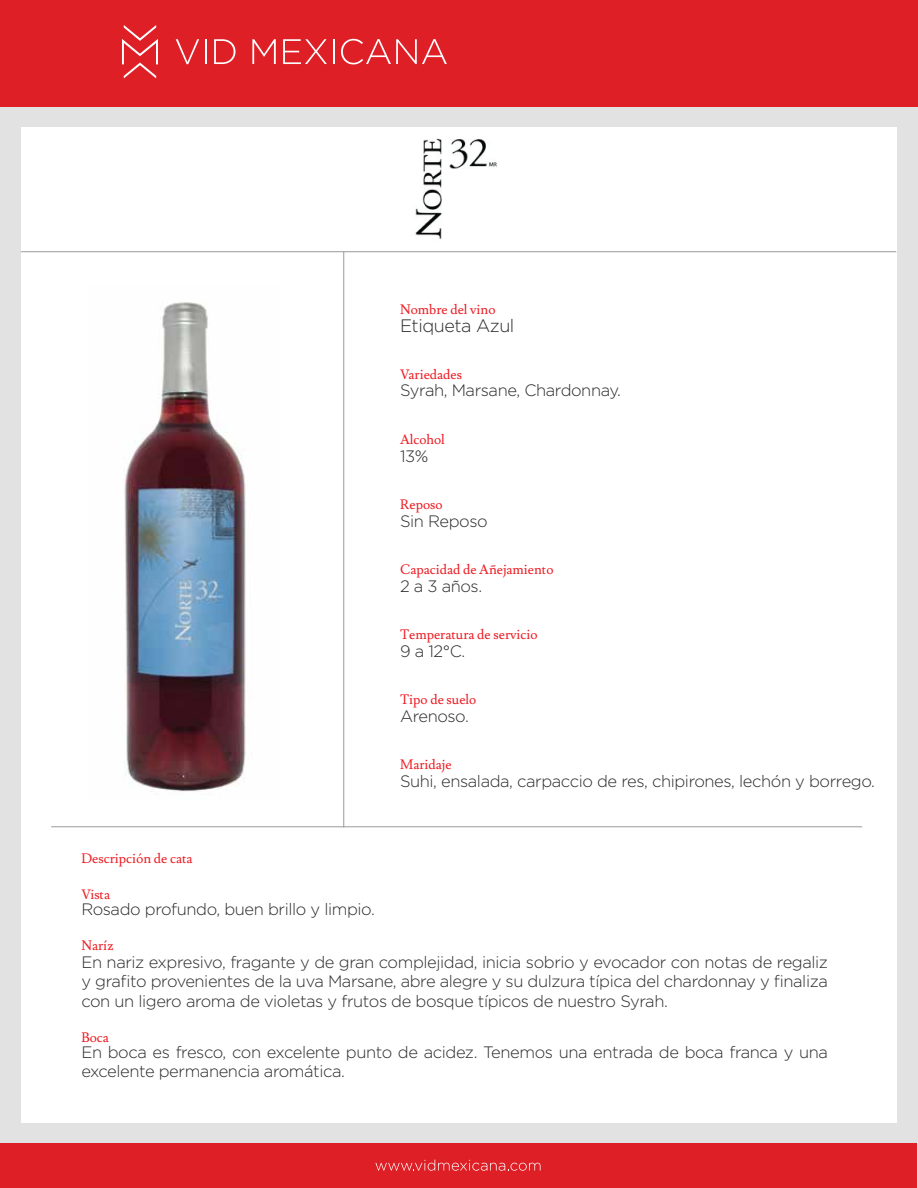
<style>
.page{position:relative;width:918px;height:1188px;background:#fff}
.page>*{position:absolute;margin:0;border:0;box-sizing:border-box;transform-origin:0 0}
.t1{font:300 18px "Gotham";letter-spacing:-.025em;color:#2b2a2b}
.t2{font:300 16.5px/19.8px "Gotham";letter-spacing:-.025em;color:#2b2a2b;text-align:justify}
.t3{font:13.5px "Lusitana";color:#ed1d24}
</style>
<div class="page">
<div style="left:0;top:75px;width:918px;height:1113px;background:#e2e2e3"></div>
<div style="left:21px;top:128px;width:875px;height:995px;background:#fff"></div>
<hr style="left:21px;top:251px;width:875px;height:1px;background:#9b9b9b">
<hr style="left:344px;top:252px;width:1px;height:575px;background:#9b9b9b">
<hr style="left:51px;top:827px;width:811px;height:1px;background:#9b9b9b">
<div style="left:0;top:0;width:918px;height:107px;background:#df1f26"></div>
<svg style="left:176px;top:39px;width:23px;height:25px"></svg>
<svg style="left:205px;top:39px;width:1px;height:25px"></svg>
<svg style="left:214px;top:39px;width:22px;height:25px"></svg>
<svg style="left:252px;top:39px;width:24px;height:25px"></svg>
<svg style="left:283px;top:39px;width:44px;height:25px"></svg>
<svg style="left:333px;top:39px;width:1px;height:25px"></svg>
<svg style="left:341px;top:39px;width:106px;height:25px"></svg>
<svg style="left:122px;top:25px;width:36px;height:53px"></svg>
<div style="left:0;top:1144px;width:917px;height:44px;background:#df1f26"></div>
<svg style="left:375px;top:1160px;width:166px;height:11px"></svg>
<img style="left:415px;top:138px;width:82px;height:101px">
<img style="left:124px;top:302px;width:122px;height:490px">
<p class="t3" style="left:400px;top:301px;width:97px">Nombre del vino</p>
<p class="t1" style="left:400px;top:314px;width:116px">Etiqueta Azul</p>
<p class="t3" style="left:400px;top:366px;width:64px">Variedades</p>
<p class="t2" style="left:400px;top:380px;width:223px">Syrah, Marsane, Chardonnay.</p>
<p class="t3" style="left:400px;top:431px;width:46px">Alcohol</p>
<p class="t2" style="left:400px;top:445px;width:30px">13%</p>
<p class="t3" style="left:400px;top:496px;width:44px">Reposo</p>
<p class="t2" style="left:400px;top:511px;width:89px">Sin Reposo</p>
<p class="t3" style="left:400px;top:561px;width:155px">Capacidad de Añejamiento</p>
<p class="t2" style="left:400px;top:576px;width:84px">2 a 3 años.</p>
<p class="t3" style="left:400px;top:627px;width:139px">Temperatura de servicio</p>
<p class="t2" style="left:400px;top:641px;width:67px">9 a 12°C.</p>
<p class="t3" style="left:400px;top:692px;width:78px">Tipo de suelo</p>
<p class="t2" style="left:400px;top:706px;width:70px">Arenoso.</p>
<p class="t3" style="left:400px;top:757px;width:53px">Maridaje</p>
<p class="t3" style="left:81px;top:850px;width:113px">Descripción de cata</p>
<p class="t3" style="left:81px;top:886px;width:30px">Vista</p>
<p class="t2" style="left:400px;top:771px;width:476px">Suhi, ensalada, carpaccio de res, chipirones, lechón y borrego.</p>
<p class="t2" style="left:81px;top:899px;width:295px">Rosado profundo, buen brillo y limpio.</p>
<p class="t2" style="left:81px;top:951px;width:748px">En nariz expresivo, fragante y de gran complejidad, inicia sobrio y evocador con notas de regaliz y grafito provenientes de la uva Marsane, abre alegre y su dulzura típica del chardonnay y finaliza con un ligero aroma de violetas y frutos de bosque típicos de nuestro Syrah.</p>
<p class="t2" style="left:81px;top:1041px;width:748px">En boca es fresco, con excelente punto de acidez. Tenemos una entrada de boca franca y una excelente permanencia aromática.</p>
<p class="t3" style="left:81px;top:937px;width:34px">Naríz</p>
<p class="t3" style="left:81px;top:1029px;width:29px">Boca</p>
</div>
